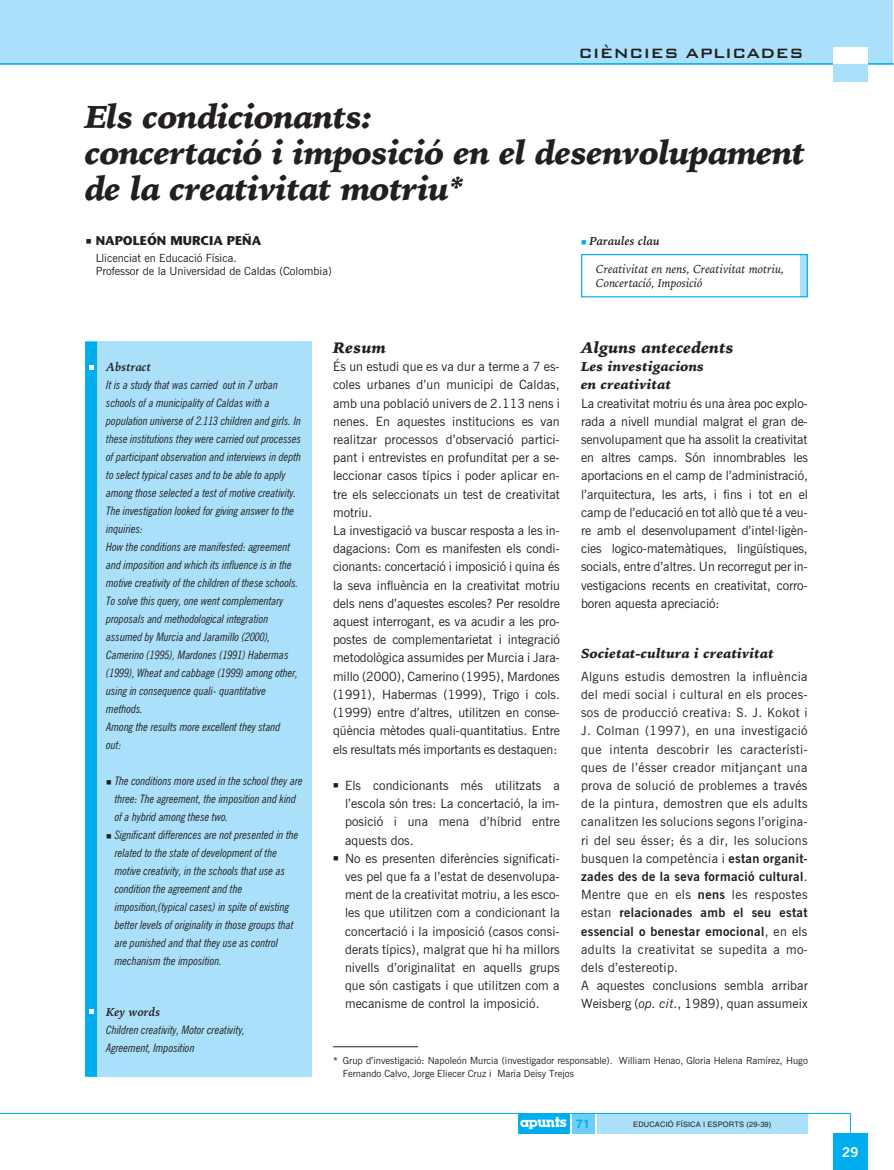
<style>
.page{position:relative;width:894px;height:1170px;background:#fff}
.page>*{position:absolute;margin:0;border:0;box-sizing:border-box;transform-origin:0 0}
.t1{font:italic 33px/36px "Iowan Old St Blk BT";letter-spacing:-.02em;color:#231f20}
.t2{font:18px "Bank Gothic Md BT";color:#231f20}
.t3{font:italic 15.75px "Iowan Old St Blk BT";letter-spacing:.01em;color:#231f20}
.t4{font:italic 13.5px/18.1px "Iowan Old St Blk BT";letter-spacing:.01em;color:#231f20}
.t5{font:700 13.5px "News Goth BT";color:#fff}
.t6{font:12.75px/18.1px "News Goth BT";letter-spacing:.005em;color:#231f20;text-align:justify}
.t7{font:12.75px/18.1px "News Goth BT";letter-spacing:.025em;color:#231f20}
.t8{font:700 12.75px "Stone Sans";letter-spacing:.005em;color:#231f20}
.t9{font:italic 12px/14.4px "Iowan Old St BT";color:#231f20}
.t10{font:italic 700 12px "Iowan Old St BT";color:#231f20}
.t11{font:700 12px "Helvetica";color:#00aeef}
.t12{font:italic 11.7px/18px "News Goth Cn BT";letter-spacing:-.005em;color:#231f20}
.t13{font:11.25px/13.5px "News Goth BT";color:#231f20}
.t14{font:9.75px/13.6px "News Goth BT";color:#231f20}
.t15{font:7.5px "Helvetica";letter-spacing:.015em;color:#231f20}
.s1{color:#00aeef}
.s2{font-weight:700}
.s3{font-style:italic}
</style>
<div class="page">
<div style="left:0;top:1px;width:893px;height:63px;background:#aae0f9"></div>
<hr style="left:0;top:63px;width:894px;height:1px;background:#00aeef">
<div style="left:833px;top:1133px;width:34px;height:37px;background:#00aeef"></div>
<div style="left:833px;top:47px;width:34px;height:34px;background:#fff"></div>
<div style="left:833px;top:64px;width:34px;height:17px;background:#aae0f9"></div>
<div style="left:85px;top:342px;width:227px;height:735px;background:#aae0f9"></div>
<div style="left:85px;top:342px;width:12px;height:735px;background:#00aeef"></div>
<hr style="left:333px;top:1046px;width:85px;height:1px;background:#231f20">
<div style="left:800px;top:254px;width:8px;height:43px;background:#aae0f9"></div>
<div style="left:581px;top:254px;width:227px;height:43px;border:1px solid #00aeef"></div>
<svg style="left:89px;top:365px;width:4px;height:4px"></svg>
<svg style="left:89px;top:1009px;width:4px;height:5px"></svg>
<svg style="left:0;top:1113px;width:851px;height:21px"></svg>
<h2 class="t2" style="left:578px;top:45px;width:227px">CIÈNCIES APLICADES</h2>
<h1 class="t1" style="left:85px;top:102px;width:722px">Els condicionants:<br>concertació i imposició en el desenvolupament de la creativitat motriu*</h1>
<p class="t8" style="left:85px;top:235px;width:178px">▪ NAPOLEÓN MURCIA PEÑA</p>
<p class="t13" style="left:96px;top:252px;width:238px">Lli cen ciat en Edu ca ció Fí si ca.<br>Pro fes sor de la Uni ver si dad de Cal das (Co lom bia)</p>
<p class="t10" style="left:581px;top:236px;width:80px"><span class="s1">■</span> Pa ra ules cla u</p>
<p class="t9" style="left:596px;top:262px;width:190px">Crea ti vi tat en nens, Crea ti vi tat mo triu,<br>Con cer ta ció, Imposició</p>
<p class="t10" style="left:106px;top:362px;width:46px">Abstract</p>
<p class="t12" style="left:106px;top:377px;width:197px">It is a study that was ca rried out in 7 ur ban schools of a mu ni ci pa lity of Cal das with a<br>po pu la tion uni ver se of 2.113 children and girls. In the se ins ti tu tions they were ca rried out pro ces ses of par ti ci pant ob ser va tion and in ter views in depth to se lect typi cal cases and to be able to apply among tho se se lec ted a test of moti ve creati vity.<br>The in ves ti ga tion loo ked for gi ving ans wer to the in qui ries:<br>How the con di tions are ma ni fes ted: agree ment and impo si tion and which its in fluen ce is in the mo ti ve creati vity of the chil dren of the se schools.<br>To solve this query, one went comple men tary<br>pro po sals and met ho do lo gi cal in te gra tion<br>as su med by Mur cia and Ja ra mi llo (2000),<br>Ca me ri no (1995), Mar do nes (1991) Ha ber mas (1999), Wheat and cab ba ge (1999) among ot her, using in con se quen ce qua li- quan ti ta ti ve<br>met hods.<br>Among the re sults more ex ce llent they stand<br>out:</p>
<p class="t12" style="left:115px;top:773px;width:189px;text-indent:-9px">■ The con di tions more used in the school they are three: The agreement, the im po si tion and kind of a hybrid among the se two.</p>
<p class="t12" style="left:115px;top:827px;width:185px;text-indent:-9px">■ Sig ni fi cant dif fe ren ces are not pre sen ted in the re la ted to the sta te of de ve lop ment of the<br>mo ti ve creati vity, in the schools that use as con di tion the agree ment and the<br>im po si tion,(typi cal ca ses) in spite of existing better levels of originality in those groups that are punished and that they use as control mechanism the imposition.</p>
<p class="t10" style="left:106px;top:1006px;width:56px">Key words</p>
<p class="t12" style="left:106px;top:1021px;width:140px">Children creativity, Motor creativity,<br>Agreement, Imposition</p>
<p class="t3" style="left:333px;top:341px;width:54px">Resum</p>
<p class="t6" style="left:333px;top:359px;width:228px;text-align:left">És un es tu di que es va dur a ter me a 7 es - co les ur ba nes d’un mu ni ci pi de Cal das, amb una po bla ció uni vers de 2.113 nens i ne nes. En aques tes ins ti tu cions es van rea lit zar pro ces sos d’observació par ti ci - pant i en tre vis tes en pro fun di tat per a se - lec cio nar ca sos tí pics i po der apli car en - tre els se lec cio nats un test de crea ti vi tat mo triu.<br>La in ves ti ga ció va bus car res pos ta a les in - da ga cions: Com es ma ni fes ten els con di - cio nants: con cer ta ció i im po si ció i qui na és la seva in fluèn cia en la crea ti vi tat mo triu dels nens d’a ques tes es co les? Per re sol dre aquest in te rro gant, es va acu dir a les pro - pos tes de com ple men ta rie tat i in te gra ció me to dolò gi ca as su mi des per Mur cia i Ja ra - mi llo (2000), Ca me ri no (1995), Mar do nes (1991), Ha ber mas (1999), Tri go i cols. (1999) entre d’al tres, uti lit zen en con se - qüèn cia mèto des qua li-quan ti ta tius. Entre els re sul tats més im por tants es des ta quen:</p>
<p class="t6" style="left:345px;top:778px;width:216px;text-indent:-12px">■ Els con di cio nants més uti lit zats a l’escola són tres: La con cer ta ció, la im&shy;po si ció i una mena d’híbrid en tre aquests dos.</p>
<p class="t6" style="left:345px;top:850px;width:216px;text-indent:-12px">■ No es pre sen ten di ferè ncies sig ni fi ca ti - ves pel que fa a l’estat de de sen vo lu pa - ment de la crea ti vi tat motriu, a les es co - les que uti lit zen com a con di cio nant la con cer ta ció i la im po si ció (ca sos con si&shy;de rats tí pics), mal grat que hi ha mi llors ni vells d’originalitat en aquells grups que són cas ti gats i que uti lit zen com a me ca nis me de con trol la im po si ció.</p>
<p class="t3" style="left:581px;top:341px;width:154px">Alguns antecedents</p>
<p class="t4" style="left:581px;top:359px;width:125px">Les in ves ti ga cions en crea ti vi tat</p>
<p class="t6" style="left:581px;top:395px;width:228px">La crea ti vi tat motriu és una àrea poc ex plo - ra da a ni vell mun dial mal grat el gran de - sen vo lu pa ment que ha as so lit la crea ti vi tat en al tres camps. Són in nom bra bles les apor ta cions en el camp de l’ad mi nis tra ció, l’ar qui tec tu ra, les arts, i fins i tot en el camp de l’e du ca ció en tot allò que té a veu - re amb el de sen vo lu pa ment d’in tel·ligèn&shy;cies lo gi co-ma temà ti ques, lin güís ti ques, so cials, en tre d’al tres. Un re co rre gut per in - ves ti ga cions re cents en crea ti vi tat, co rro - bo ren aques ta apre cia ció:</p>
<p class="t4" style="left:581px;top:645px;width:194px">So cie tat-cultura i crea ti vi tat</p>
<p class="t7" style="left:581px;top:668px;width:228px">Alguns es tu dis de mos tren la in fluèn cia del medi so cial i cul tu ral en els pro ces - sos de pro duc ció crea ti va: S. J. Ko kot i J. Colman (1997), en una in ves ti ga ció que in ten ta des co brir les ca rac te rís ti - ques de l’és ser crea dor mit jançant una pro va de so lu ció de pro ble mes a tra vés de la pin tu ra, de mos tren que els adults ca na lit zen les so lu cions se gons l’o ri gi na - ri del seu és ser; és a dir, les solu cions bus quen la com petè ncia i <span class="s2">es tan or ga nit&shy;za des des de la seva forma ció cul tu ral</span>.<br>Men tre que en els <span class="s2">nens</span> les res pos tes estan <span class="s2">re la cio na des amb el seu es tat essencial o be nes tar emo cio nal</span>, en els adults la crea ti vi tat se su pe di ta a mo - dels d’es te reo tip.<br>A aques tes con clu sions sem bla arri bar Weis berg (<span class="s3">op. cit</span>., 1989), quan as su meix</p>
<p class="t14" style="left:343px;top:1054px;width:467px;text-indent:-10px">* Grup d’in ves ti ga ció: Na po león Mur cia (in ves ti ga dor res pon sa ble). Wi lliam He nao, Glo ria He le na Ra mí rez, Hugo<br>Fer nan do Cal vo, Jor ge Elie cer Cruz i Ma ría Deisy Tre jos</p>
<p class="t11" style="left:576px;top:1119px;width:15px">71</p>
<p class="t15" style="left:633px;top:1121px;width:140px">EDUCACIÓ FÍSICA I ESPORTS (29-39)</p>
<p class="t5" style="left:842px;top:1147px;width:18px">29</p>
</div>
